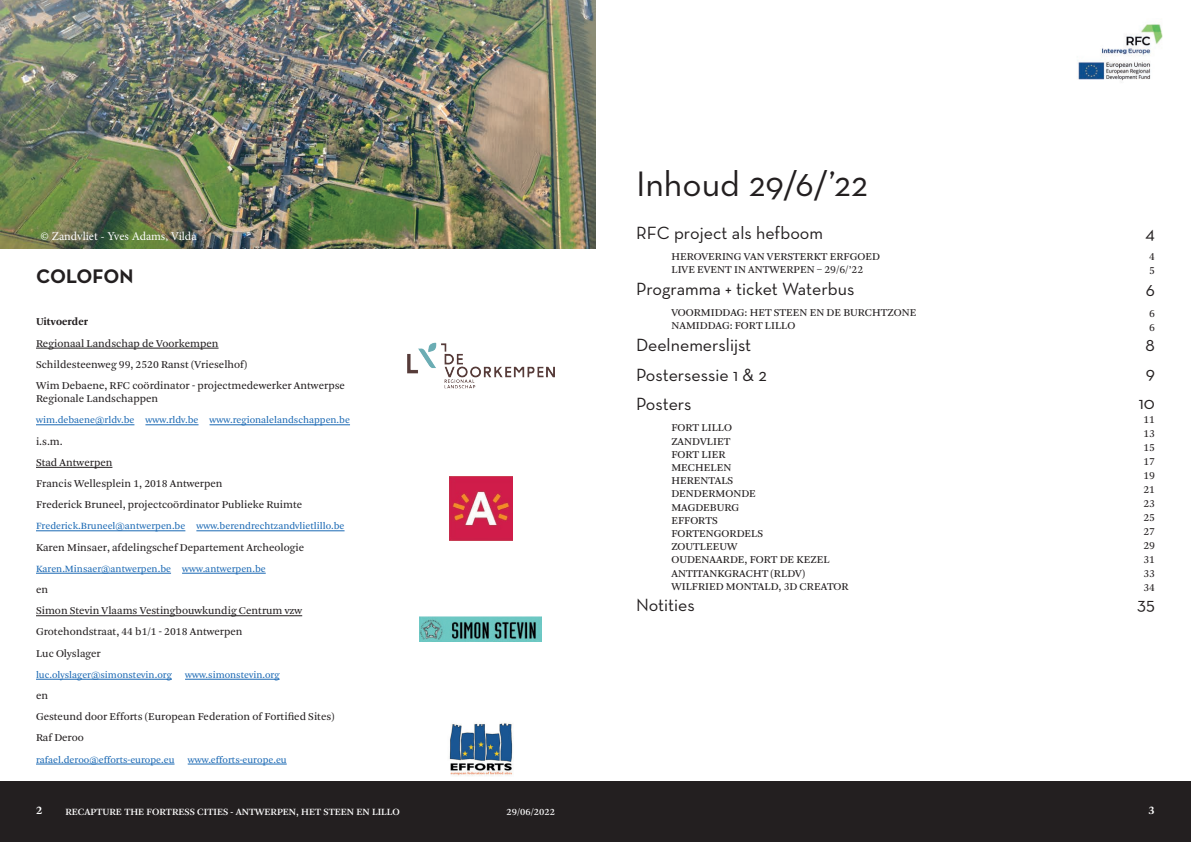
<style>
.page{position:relative;width:1191px;height:842px;background:#fff}
.page>*{position:absolute;margin:0;border:0;box-sizing:border-box;transform-origin:0 0}
.t1{font:36px "Neutra Text";color:#231f20}
.t2{font:700 20px "Neutra Text";letter-spacing:-.005em;color:#231f20}
.t3{font:18px/29.6px "Neutra Text";color:#231f20}
.t4{font:12px "Minion Pro";color:#fff}
.t5{font:700 12px "Arnhem";color:#fff}
.t6{font:11px/13.2px "Arnhem";color:#231f20}
.t7{font:700 11px "Arnhem";color:#231f20}
.t8{font:10px "Arnhem";color:#1b69b4}
.t9{font:10px "Arnhem";color:#fff}
</style>
<div class="page">
<div style="left:0;top:781px;width:1191px;height:61px;background:#231f20"></div>
<img style="left:0;top:0;width:595px;height:249px">
<hr style="left:36px;top:348px;width:183px;height:1px;background:#231f20">
<hr style="left:36px;top:425px;width:98px;height:1px;background:#1b69b4">
<hr style="left:145px;top:425px;width:53px;height:1px;background:#1b69b4">
<hr style="left:209px;top:425px;width:141px;height:1px;background:#1b69b4">
<hr style="left:36px;top:467px;width:76px;height:1px;background:#231f20">
<hr style="left:36px;top:531px;width:149px;height:1px;background:#1b69b4">
<hr style="left:196px;top:531px;width:148px;height:1px;background:#1b69b4">
<hr style="left:36px;top:573px;width:135px;height:1px;background:#1b69b4">
<hr style="left:182px;top:573px;width:84px;height:1px;background:#1b69b4">
<hr style="left:36px;top:616px;width:266px;height:1px;background:#231f20">
<hr style="left:36px;top:679px;width:136px;height:1px;background:#1b69b4">
<hr style="left:185px;top:679px;width:94px;height:1px;background:#1b69b4">
<hr style="left:36px;top:764px;width:138px;height:1px;background:#1b69b4">
<hr style="left:188px;top:764px;width:99px;height:1px;background:#1b69b4">
<img style="left:407px;top:342px;width:147px;height:47px">
<img style="left:420px;top:616px;width:122px;height:26px">
<img style="left:449px;top:477px;width:63px;height:63px">
<img style="left:449px;top:722px;width:64px;height:54px">
<img style="left:1078px;top:24px;width:85px;height:57px">
<p class="t4" style="left:40px;top:228px;width:158px">© Zandvliet - Yves Adams, Vilda</p>
<h2 class="t2" style="left:36px;top:264px;width:99px">COLOFON</h2>
<p class="t7" style="left:36px;top:315px;width:53px">Uitvoerder</p>
<p class="t6" style="left:36px;top:333px;width:310px;line-height:21.2px">Regionaal Landschap de Voorkempen<br>Schildesteenweg 99, 2520 Ranst (Vrieselhof)<br>Wim Debaene, RFC coördinator - projectmedewerker Antwerpse</p>
<p class="t6" style="left:36px;top:392px;width:124px">Regionale Landschappen</p>
<p class="t8" style="left:36px;top:415px;width:315px">wim.debaene@rldv.be www.rldv.be www.regionalelandschappen.be</p>
<p class="t6" style="left:36px;top:431px;width:268px;line-height:21.2px">i.s.m.<br>Stad Antwerpen<br>Francis Wellesplein 1, 2018 Antwerpen<br>Frederick Bruneel, projectcoördinator Publieke Ruimte</p>
<p class="t8" style="left:36px;top:521px;width:310px">Frederick.Bruneel@antwerpen.be www.berendrechtzandvlietlillo.be</p>
<p class="t6" style="left:36px;top:541px;width:270px">Karen Minsaer, afdelingschef Departement Archeologie</p>
<p class="t8" style="left:36px;top:563px;width:231px">Karen.Minsaer@antwerpen.be www.antwerpen.be</p>
<p class="t6" style="left:36px;top:579px;width:268px;line-height:21.2px">en<br>Simon Stevin Vlaams Vestingbouwkundig Centrum vzw<br>Grotehondstraat, 44 b1/1 - 2018 Antwerpen<br>Luc Olyslager</p>
<p class="t8" style="left:36px;top:669px;width:245px">luc.olyslager@simonstevin.org www.simonstevin.org</p>
<p class="t6" style="left:36px;top:685px;width:300px;line-height:21.2px">en<br>Gesteund door Efforts (European Federation of Fortified Sites)<br>Raf Deroo</p>
<p class="t8" style="left:36px;top:754px;width:252px">rafael.deroo@efforts-europe.eu www.efforts-europe.eu</p>
<h1 class="t1" style="left:636px;top:162px;width:233px">Inhoud 29/6/’22</h1>
<h3 class="t3" style="left:636px;top:218px;width:189px">RFC project als hefboom</h3>
<p class="t6" style="left:671px;top:250px;width:210px">HEROVERING VAN VERSTERKT ERFGOED<br>LIVE EVENT IN ANTWERPEN – 29/6/’22</p>
<h3 class="t3" style="left:636px;top:274px;width:220px">Programma + ticket Waterbus</h3>
<p class="t6" style="left:671px;top:306px;width:246px">VOORMIDDAG: HET STEEN EN DE BURCHTZONE<br>NAMIDDAG: FORT LILLO</p>
<h3 class="t3" style="left:636px;top:330px;width:133px">Deelnemerslijst<br>Postersessie 1 &amp; 2<br>Posters</h3>
<p class="t6" style="left:671px;top:421px;width:179px">FORT LILLO<br>ZANDVLIET<br>FORT LIER<br>MECHELEN<br>HERENTALS<br>DENDERMONDE<br>MAGDEBURG<br>EFFORTS<br>FORTENGORDELS<br>ZOUTLEEUW<br>OUDENAARDE, FORT DE KEZEL<br>ANTITANKGRACHT (RLDV)<br>WILFRIED MONTALD, 3D CREATOR</p>
<h3 class="t3" style="left:636px;top:590px;width:60px">Notities</h3>
<h3 class="t3" style="left:1145px;top:218px;width:11px">4</h3>
<p class="t6" style="left:1149px;top:250px;width:7px;line-height:14px">4<br>5</p>
<h3 class="t3" style="left:1145px;top:275px;width:11px">6</h3>
<p class="t6" style="left:1149px;top:307px;width:7px;line-height:13.5px">6<br>6</p>
<h3 class="t3" style="left:1145px;top:330px;width:11px;line-height:28px">8<br>9</h3>
<h3 class="t3" style="left:1138px;top:388px;width:18px">10</h3>
<p class="t6" style="left:1143px;top:413px;width:13px;line-height:14px;text-align:justify">11<br>13<br>15<br>17<br>19<br>21<br>23<br>25<br>27<br>29<br>31<br>33<br>34</p>
<h3 class="t3" style="left:1137px;top:588px;width:19px">35</h3>
<p class="t5" style="left:36px;top:803px;width:8px">2</p>
<p class="t9" style="left:65px;top:805px;width:336px">RECAPTURE THE FORTRESS CITIES - ANTWERPEN, HET STEEN EN LILLO</p>
<p class="t9" style="left:506px;top:805px;width:50px">29/06/2022</p>
<p class="t5" style="left:1148px;top:803px;width:8px">3</p>
</div>
